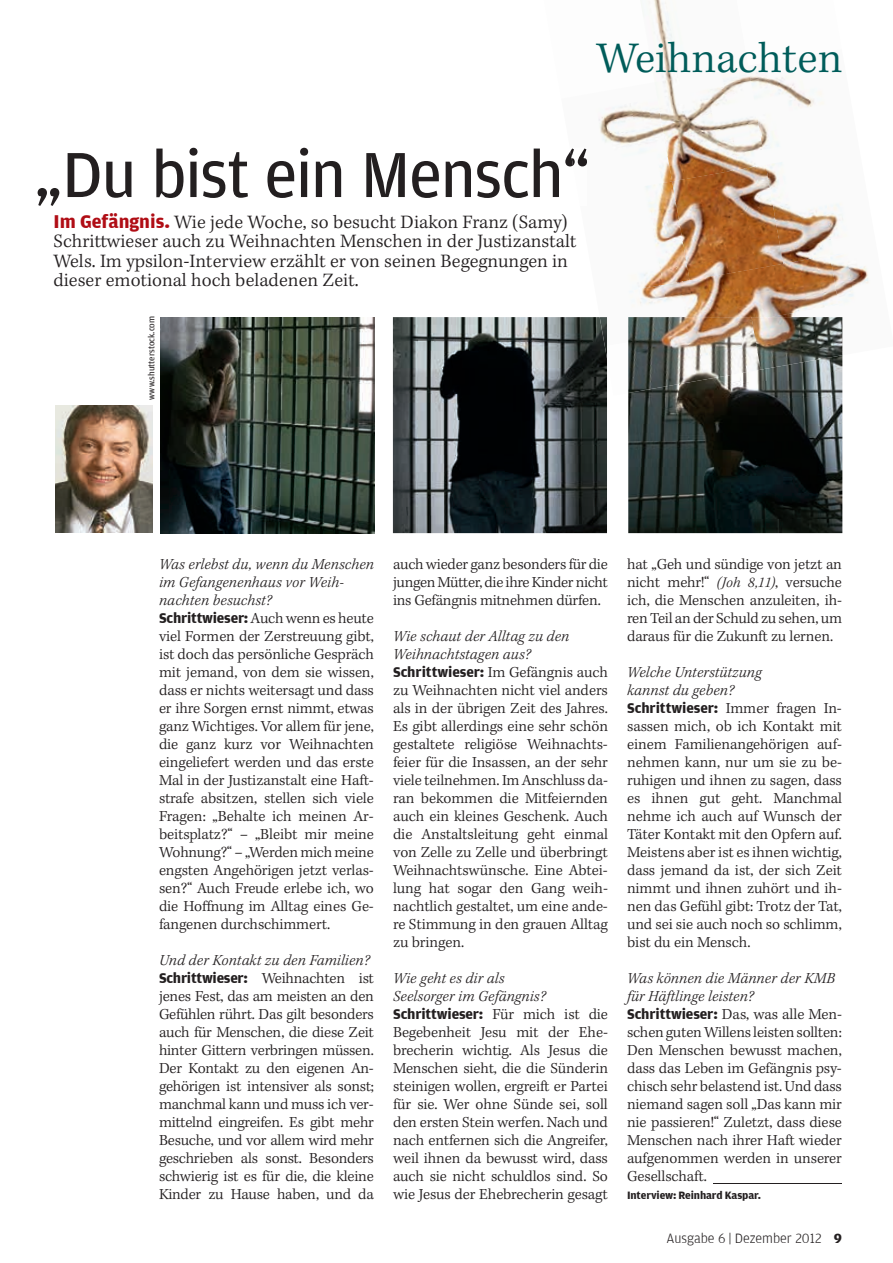
<style>
.page{position:relative;width:893px;height:1263px;background:#fff}
.page>*{position:absolute;margin:0;border:0;box-sizing:border-box;transform-origin:0 0}
.t1{font:67.5px "Amplitude";letter-spacing:-.015em;color:#231f20}
.t2{font:45px "Kepler Std Light Capt";color:#005c5a}
.t3{font:19.5px/19.5px "Kepler Std Light Capt";color:#231f20}
.t4{font:15.75px/18px "Kepler Std Light Capt";letter-spacing:-.01em;color:#231f20;text-align:justify}
.t5{font:italic 300 15.75px/18px "Kepler Std";letter-spacing:.01em;color:#231f20}
.t6{font:700 15px "Amplitude";letter-spacing:-.01em;color:#231f20}
.t7{font:300 14.25px "Amplitude";color:#231f20}
.t8{font:700 11.25px "Amplitude";letter-spacing:-.01em;color:#231f20}
.t9{font:9px "Amplitude";color:#231f20}
.s1{font-family:"Amplitude";font-weight:700;color:#b00d15}
.s2{font-family:"Amplitude";font-weight:700;font-size:15px}
.s3{font-family:"Kepler Std Light Capt";font-weight:400;font-size:15.75px}
.s4{font-family:"Kepler Std";font-weight:300;font-style:italic;font-size:15px}
.s5{font-weight:700}
</style>
<div class="page">
<img style="left:160px;top:317px;width:214px;height:216px">
<img style="left:393px;top:317px;width:214px;height:216px">
<img style="left:628px;top:370px;width:214px;height:163px">
<hr style="left:713px;top:1183px;width:129px;height:1px;background:#231f20">
<img style="left:55px;top:405px;width:98px;height:127px">
<img style="left:648px;top:0;width:25px;height:66px">
<img style="left:598px;top:103px;width:57px;height:51px">
<img style="left:655px;top:66px;width:93px;height:115px">
<img style="left:748px;top:72px;width:76px;height:93px">
<img style="left:645px;top:181px;width:27px;height:74px">
<img style="left:672px;top:165px;width:94px;height:90px">
<img style="left:766px;top:148px;width:81px;height:107px">
<img style="left:596px;top:255px;width:234px;height:91px">
<img style="left:830px;top:247px;width:39px;height:58px">
<img style="left:607px;top:342px;width:21px;height:4px">
<img style="left:770px;top:305px;width:73px;height:50px">
<img style="left:600px;top:317px;width:7px;height:42px">
<img style="left:628px;top:317px;width:133px;height:76px">
<img style="left:751px;top:317px;width:91px;height:53px">
<img style="left:570px;top:148px;width:17px;height:19px">
<h2 class="t2" style="left:596px;top:33px;width:247px">Weihnachten</h2>
<h1 class="t1" style="left:34px;top:137px;width:558px">„Du bist ein Mensch“</h1>
<p class="t3" style="left:54px;top:213px;width:524px"><span class="s1">Im Gefängnis.</span> Wie jede Woche, so besucht Diakon Franz (Samy)<br>Schrittwieser auch zu Weihnachten Menschen in der Justizanstalt Wels. Im ypsilon-Interview erzählt er von seinen Begegnungen in dieser emotional hoch beladenen Zeit.</p>
<p class="t9" style="left:147px;top:400px;width:85px;rotate:-90deg">www.shutterstock.com</p>
<p class="t5" style="left:159px;top:556px;width:216px">Was erlebst du, wenn du Menschen im Gefangenenhaus vor Weih&shy;nachten besuchst?</p>
<p class="t4" style="left:159px;top:610px;width:216px"><span class="s2">Schrittwieser:</span> Auch wenn es heute viel Formen der Zerstreuung gibt, ist doch das persönliche Gespräch mit jemand, von dem sie wissen, dass er nichts weitersagt und dass er ihre Sorgen ernst nimmt, etwas ganz Wichtiges. Vor allem für jene, die ganz kurz vor Weihnachten eingeliefert werden und das erste Mal in der Justizanstalt eine Haft&shy;strafe absitzen, stellen sich viele Fragen: „Behalte ich meinen Ar&shy;beitsplatz?“ – „Bleibt mir meine Wohnung?“ – „Werden mich meine engsten Angehörigen jetzt verlas&shy;sen?“ Auch Freude erlebe ich, wo die Hoffnung im Alltag eines Ge&shy;fangenen durchschimmert.</p>
<p class="t5" style="left:159px;top:952px;width:212px">Und der Kontakt zu den Familien?</p>
<p class="t6" style="left:159px;top:970px;width:216px">Schrittwieser: <span class="s3">Weihnachten ist</span></p>
<p class="t4" style="left:159px;top:988px;width:216px">jenes Fest, das am meisten an den Gefühlen rührt. Das gilt besonders auch für Menschen, die diese Zeit hinter Gittern verbringen müssen.<br>Der Kontakt zu den eigenen An&shy;gehörigen ist intensiver als sonst; manchmal kann und muss ich ver&shy;mittelnd eingreifen. Es gibt mehr Besuche, und vor allem wird mehr geschrieben als sonst. Besonders schwierig ist es für die, die kleine Kinder zu Hause haben, und da</p>
<p class="t4" style="left:393px;top:556px;width:216px">auch wieder ganz besonders für die jungen Mütter, die ihre Kinder nicht ins Gefängnis mitnehmen dürfen.</p>
<p class="t5" style="left:393px;top:628px;width:178px">Wie schaut der Alltag zu den<br>Weihnachtstagen aus?</p>
<p class="t4" style="left:393px;top:664px;width:216px"><span class="s2">Schrittwieser:</span> Im Gefängnis auch zu Weihnachten nicht viel anders als in der übrigen Zeit des Jahres.<br>Es gibt allerdings eine sehr schön gestaltete religiöse Weihnachts&shy;feier für die Insassen, an der sehr viele teilnehmen. Im Anschluss da&shy;ran bekommen die Mitfeiernden auch ein kleines Geschenk. Auch die Anstaltsleitung geht einmal von Zelle zu Zelle und überbringt Weihnachtswünsche. Eine Abtei&shy;lung hat sogar den Gang weih&shy;nachtlich gestaltet, um eine ande&shy;re Stimmung in den grauen Alltag zu bringen.</p>
<p class="t5" style="left:393px;top:970px;width:154px">Wie geht es dir als<br>Seelsorger im Gefängnis?</p>
<p class="t6" style="left:393px;top:1006px;width:216px">Schrittwieser: <span class="s3">Für mich ist die</span></p>
<p class="t4" style="left:393px;top:1024px;width:216px">Begebenheit Jesu mit der Ehe&shy;brecherin wichtig. Als Jesus die Menschen sieht, die die Sünderin steinigen wollen, ergreift er Partei für sie. Wer ohne Sünde sei, soll den ersten Stein werfen. Nach und nach entfernen sich die Angreifer, weil ihnen da bewusst wird, dass auch sie nicht schuldlos sind. So wie Jesus der Ehebrecherin gesagt</p>
<p class="t4" style="left:627px;top:556px;width:216px">hat „Geh und sündige von jetzt an nicht mehr!“ <span class="s4">(Joh 8,11)</span>, versuche ich, die Menschen anzuleiten, ih&shy;ren Teil an der Schuld zu sehen, um daraus für die Zukunft zu lernen.</p>
<p class="t5" style="left:627px;top:664px;width:136px">Welche Unterstützung kannst du geben?</p>
<p class="t6" style="left:627px;top:700px;width:216px">Schrittwieser: <span class="s3">Immer fragen In-</span></p>
<p class="t4" style="left:627px;top:718px;width:216px">sassen mich, ob ich Kontakt mit einem Familienangehörigen auf&shy;nehmen kann, nur um sie zu be&shy;ruhigen und ihnen zu sagen, dass es ihnen gut geht. Manchmal nehme ich auch auf Wunsch der Täter Kontakt mit den Opfern auf.<br>Meistens aber ist es ihnen wichtig, dass jemand da ist, der sich Zeit nimmt und ihnen zuhört und ih&shy;nen das Gefühl gibt: Trotz der Tat, und sei sie auch noch so schlimm, bist du ein Mensch.</p>
<p class="t5" style="left:627px;top:970px;width:209px">Was können die Männer der KMB für Häftlinge leisten?</p>
<p class="t4" style="left:627px;top:1006px;width:216px"><span class="s2">Schrittwieser:</span> Das, was alle Men&shy;schen guten Willens leisten sollten:<br>Den Menschen bewusst machen, dass das Leben im Gefängnis psy&shy;chisch sehr belastend ist. Und dass niemand sagen soll „Das kann mir nie passieren!“ Zuletzt, dass diese Menschen nach ihrer Haft wieder aufgenommen werden in unserer Gesellschaft.</p>
<p class="t8" style="left:627px;top:1189px;width:135px">Interview: Reinhard Kaspar.</p>
<p class="t7" style="left:667px;top:1230px;width:177px">Ausgabe 6 | Dezember 2012 <span class="s5">9</span></p>
</div>
